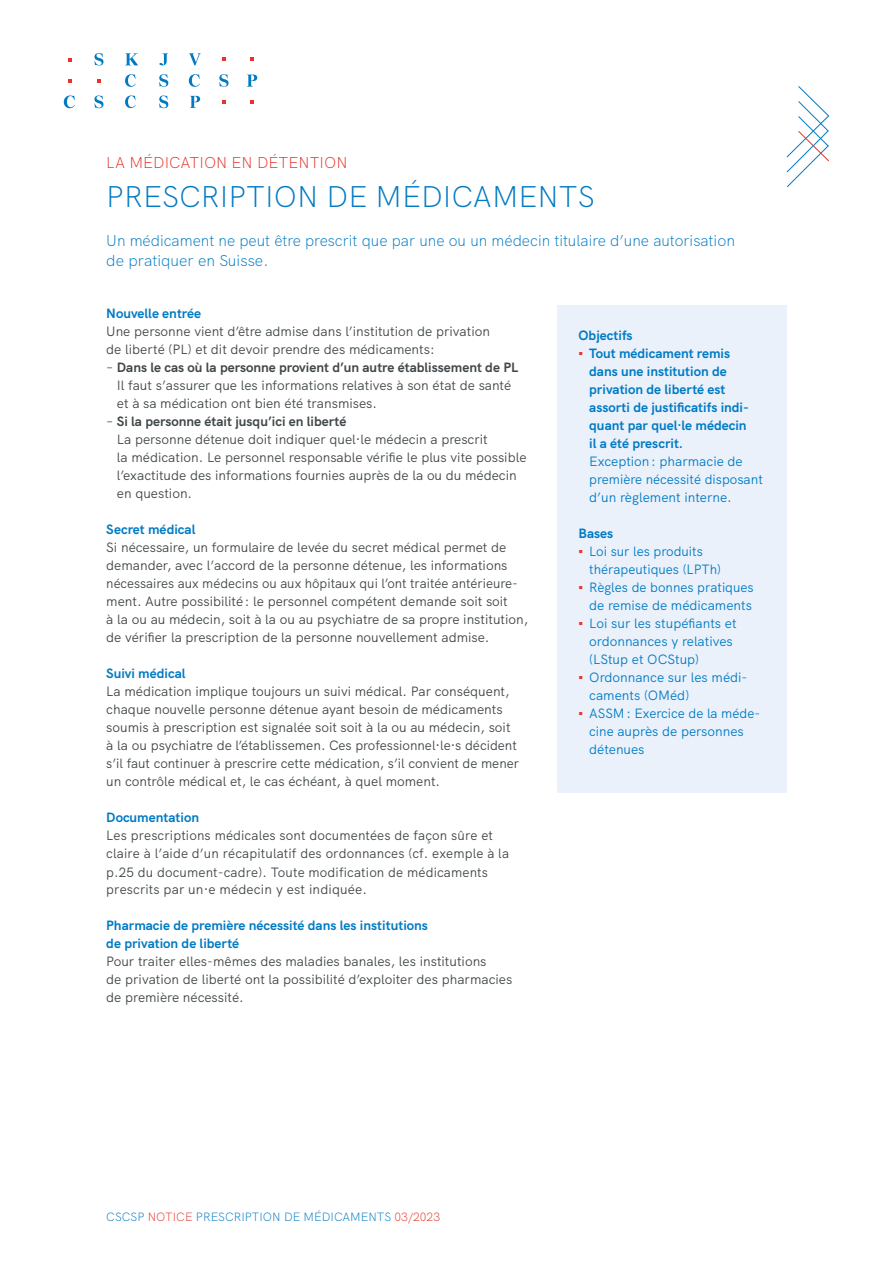
<style>
.page{position:relative;width:893px;height:1263px;background:#fff}
.page>*{position:absolute;margin:0;border:0;box-sizing:border-box;transform-origin:0 0}
.t1{font:300 30px "HK Grotesk";color:#007ac3}
.t2{font:300 15.75px/19.5px "HK Grotesk";color:#007ac3}
.t3{font:300 15.75px "HK Grotesk";color:#e7332a}
.t4{font:13.5px/18px "HK Grotesk";color:#404649}
.t5{font:13.5px/18px "HK Grotesk";color:#007ac3}
.t6{font:700 13.5px/18px "HK Grotesk";color:#007ac3}
.t7{font:300 12px "HK Grotesk";color:#007ac3}
.s1{font-weight:700}
.s2{font-family:"Arial";font-weight:400;color:#e7332a}
.s3{font-family:"Arial";color:#e7332a}
.s4{color:#e7332a}
</style>
<div class="page">
<div style="left:557px;top:305px;width:230px;height:487px;background:#eaf1fb"></div>
<svg style="left:68px;top:58px;width:4px;height:3px"></svg>
<svg style="left:222px;top:57px;width:3px;height:4px"></svg>
<svg style="left:250px;top:57px;width:4px;height:4px"></svg>
<svg style="left:250px;top:101px;width:4px;height:3px"></svg>
<svg style="left:68px;top:79px;width:4px;height:3px"></svg>
<svg style="left:125px;top:53px;width:13px;height:12px"></svg>
<svg style="left:159px;top:53px;width:9px;height:12px"></svg>
<svg style="left:189px;top:53px;width:12px;height:12px"></svg>
<svg style="left:125px;top:74px;width:11px;height:13px"></svg>
<svg style="left:125px;top:95px;width:11px;height:13px"></svg>
<svg style="left:189px;top:74px;width:11px;height:13px"></svg>
<svg style="left:219px;top:74px;width:10px;height:13px"></svg>
<svg style="left:247px;top:75px;width:10px;height:12px"></svg>
<svg style="left:64px;top:95px;width:11px;height:13px"></svg>
<svg style="left:94px;top:95px;width:9px;height:13px"></svg>
<svg style="left:94px;top:53px;width:9px;height:13px"></svg>
<svg style="left:159px;top:95px;width:9px;height:13px"></svg>
<svg style="left:159px;top:74px;width:9px;height:13px"></svg>
<svg style="left:190px;top:96px;width:10px;height:12px"></svg>
<svg style="left:786px;top:86px;width:44px;height:101px"></svg>
<p class="t3" style="left:106px;top:151px;width:243px">LA MÉDICATION EN DÉTENTION</p>
<h1 class="t1" style="left:106px;top:174px;width:490px">PRESCRIPTION DE MÉDICAMENTS</h1>
<p class="t2" style="left:106px;top:230px;width:630px">Un médicament ne peut être prescrit que par une ou un médecin titulaire d’une autorisation de pratiquer en Suisse.</p>
<p class="t6" style="left:106px;top:303px;width:96px">Nouvelle entrée</p>
<p class="t4" style="left:106px;top:321px;width:385px">Une personne vient d’être admise dans l’institution de privation de liberté (PL) et dit devoir prendre des médicaments:</p>
<p class="t4" style="left:117px;top:357px;width:403px;text-indent:-11px">– <span class="s1">Dans le cas où la personne provient d’un autre établissement de PL<br></span>Il faut s’assurer que les informations relatives à son état de santé et à sa médication ont bien été transmises.</p>
<p class="t4" style="left:117px;top:411px;width:411px;text-indent:-11px">– <span class="s1">Si la personne était jusqu’ici en liberté<br></span>La personne détenue doit indiquer quel·le médecin a prescrit<br>la médication. Le personnel responsable vérifie le plus vite possible l’exactitude des informations fournies auprès de la ou du médecin en question.</p>
<p class="t6" style="left:579px;top:325px;width:56px">Objectifs</p>
<p class="t6" style="left:589px;top:343px;width:161px;text-indent:-11px"><span class="s2">▪</span> Tout médicament remis dans une institution de privation de liberté est assorti de justificatifs indi&shy;quant par quel·le médecin il a été prescrit.</p>
<p class="t5" style="left:589px;top:451px;width:175px">Exception: pharmacie de première nécessité disposant d’un règlement interne.</p>
<p class="t6" style="left:579px;top:523px;width:36px">Bases</p>
<p class="t5" style="left:589px;top:541px;width:133px;text-indent:-11px"><span class="s3">▪</span> Loi sur les produits thérapeutiques (LPTh)</p>
<p class="t5" style="left:579px;top:577px;width:177px;text-align:right"><span class="s3">▪</span> Règles de bonnes pratiques de remise de médicaments</p>
<p class="t5" style="left:589px;top:613px;width:149px;text-indent:-11px"><span class="s3">▪</span> Loi sur les stupéfiants et ordonnances y relatives (LStup et OCStup)</p>
<p class="t5" style="left:589px;top:667px;width:157px;text-indent:-11px"><span class="s3">▪</span> Ordonnance sur les médi&shy;caments (OMéd)</p>
<p class="t5" style="left:589px;top:703px;width:172px;text-indent:-11px"><span class="s3">▪</span> ASSM: Exercice de la méde&shy;cine auprès de personnes détenues</p>
<p class="t6" style="left:106px;top:519px;width:91px">Secret médical</p>
<p class="t4" style="left:106px;top:537px;width:423px">Si nécessaire, un formulaire de levée du secret médical permet de demander, avec l’accord de la personne détenue, les informations nécessaires aux médecins ou aux hôpitaux qui l’ont traitée antérieure&shy;ment. Autre possibilité : le personnel compétent demande soit soit<br>à la ou au médecin, soit à la ou au psychiatre de sa propre institution, de vérifier la prescription de la personne nouvellement admise.</p>
<p class="t6" style="left:106px;top:663px;width:81px">Suivi médical</p>
<p class="t4" style="left:106px;top:681px;width:414px">La médication implique toujours un suivi médical. Par conséquent, chaque nouvelle personne détenue ayant besoin de médicaments soumis à prescription est signalée soit soit à la ou au médecin, soit à la ou psychiatre de l’établissemen. Ces professionnel·le·s décident s’il faut continuer à prescrire cette médication, s’il convient de mener un contrôle médical et, le cas échéant, à quel moment.</p>
<p class="t6" style="left:106px;top:807px;width:94px">Documentation</p>
<p class="t4" style="left:106px;top:825px;width:404px">Les prescriptions médicales sont documentées de façon sûre et claire à l’aide d’un récapitulatif des ordonnances (cf. exemple à la p.25 du document-cadre). Toute modification de médicaments</p>
<p class="t4" style="left:106px;top:879px;width:262px">prescrits par un·e médecin y est indiquée.</p>
<p class="t6" style="left:106px;top:915px;width:323px">Pharmacie de première nécessité dans les institutions de privation de liberté</p>
<p class="t4" style="left:106px;top:951px;width:408px">Pour traiter elles-mêmes des maladies banales, les institutions<br>de privation de liberté ont la possibilité d’exploiter des pharmacies de première nécessité.</p>
<p class="t7" style="left:106px;top:1208px;width:335px">CSCSP <span class="s4">NOTICE</span> PRESCRIPTION DE MÉDICAMENTS <span class="s4">03/2023</span></p>
</div>
